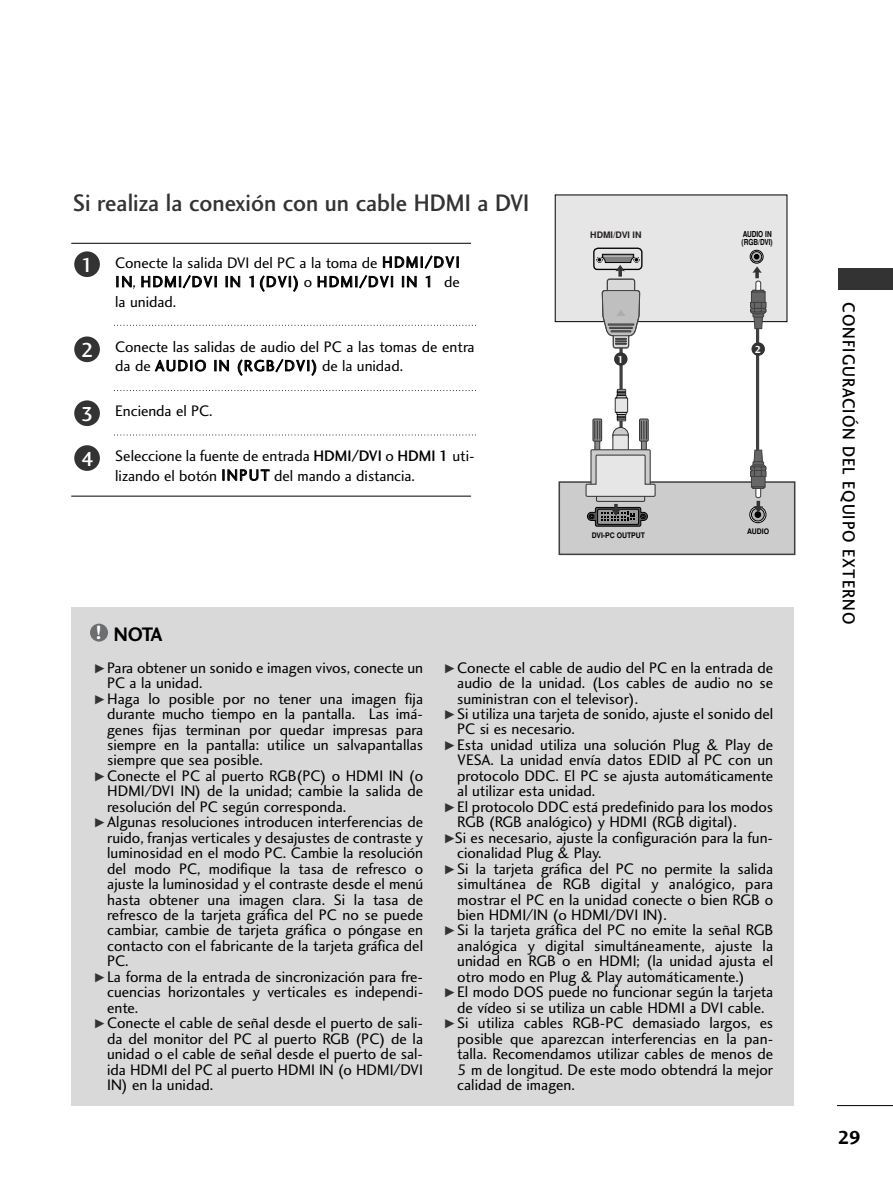
<style>
.page{position:relative;width:893px;height:1190px;background:#fff}
.page>*{position:absolute;margin:0;border:0;box-sizing:border-box;transform-origin:0 0}
.t1{font:24.75px "Charlotte Sans Medium Plain";color:#333;scale:.95 1}
.t2{font:21px/44.8px "Charlotte Sans Medium Plain";color:#fff}
.t3{font:20.25px "Charlotte Sans Bold Plain";color:#000;scale:.95 1}
.t4{font:19.5px "Charlotte Sans Bold Plain";color:#000}
.t5{font:18px "Charlotte Sans Medium Plain";letter-spacing:.06em;color:#000;scale:.9 1}
.t6{font:15.75px/19.5px "Charlotte Sans Book Plain";color:#000}
.t7{font:10.5px "Charlotte Sans Bold Plain";color:#fff}
.t8{font:700 8.85px "Helvetica";color:#231f20}
.t9{font:700 8.25px/7.9px "Helvetica";color:#000;scale:.79 1}
.t10{font:700 7.65px "Helvetica";color:#000;scale:.9 1}
.s1{font-family:"Charlotte Sans Medium Plain"}
.s2{font-size:19.95px;color:#fff}
.s3{font-family:"FZDING33";font-size:10.5px;color:#333}
</style>
<div class="page">
<hr style="left:837px;top:1105px;width:55px;height:1px;background:#000">
<div style="left:838px;top:268px;width:54px;height:21px;background:#333"></div>
<div style="left:71px;top:607px;width:723px;height:499px;background:#d9d9d9"></div>
<div style="left:90px;top:623px;width:18px;height:18px;background:#6c6e70;border-radius:50%"></div>
<div style="left:555px;top:195px;width:232px;height:127px;background:#e6e6e6"></div>
<div style="left:558px;top:481px;width:237px;height:74px;background:#ccc;border:2px solid #404040"></div>
<svg style="left:587px;top:504px;width:60px;height:22px"></svg>
<hr style="left:619px;top:317px;width:3px;height:165px;background:#404040">
<svg style="left:641px;top:427px;width:5px;height:25px"></svg>
<svg style="left:639px;top:418px;width:9px;height:23px"></svg>
<svg style="left:641px;top:421px;width:6px;height:18px"></svg>
<svg style="left:594px;top:427px;width:6px;height:25px"></svg>
<svg style="left:592px;top:418px;width:10px;height:23px"></svg>
<svg style="left:594px;top:421px;width:6px;height:18px"></svg>
<svg style="left:612px;top:427px;width:17px;height:16px"></svg>
<div style="left:612px;top:434px;width:16px;height:20px;background:#e6e6e6"></div>
<div style="left:590px;top:449px;width:60px;height:43px;background:#ccc;border:1px solid #333"></div>
<div style="left:596px;top:489px;width:49px;height:13px;background:#ccc;border:1px solid #333"></div>
<svg style="left:585px;top:454px;width:71px;height:43px"></svg>
<svg style="left:614px;top:389px;width:14px;height:32px"></svg>
<svg style="left:749px;top:506px;width:17px;height:17px"></svg>
<svg style="left:751px;top:507px;width:13px;height:14px"></svg>
<hr style="left:756px;top:324px;width:3px;height:156px;background:#404040">
<svg style="left:749px;top:266px;width:18px;height:64px"></svg>
<svg style="left:749px;top:449px;width:18px;height:68px"></svg>
<svg style="left:592px;top:248px;width:51px;height:101px"></svg>
<svg style="left:750px;top:250px;width:13px;height:13px"></svg>
<svg style="left:751px;top:251px;width:11px;height:11px"></svg>
<svg style="left:754px;top:254px;width:5px;height:5px"></svg>
<hr style="left:71px;top:243px;width:400px;height:1px;background:#000">
<hr style="left:71px;top:496px;width:400px;height:1px;background:#000">
<svg style="left:114px;top:325px;width:362px;height:1px"></svg>
<svg style="left:114px;top:390px;width:362px;height:1px"></svg>
<svg style="left:114px;top:435px;width:362px;height:1px"></svg>
<div style="left:74px;top:336px;width:26px;height:26px;background:#333;border-radius:50%"></div>
<div style="left:74px;top:400px;width:26px;height:26px;background:#333;border-radius:50%"></div>
<div style="left:74px;top:445px;width:26px;height:26px;background:#333;border-radius:50%"></div>
<div style="left:74px;top:251px;width:26px;height:26px;background:#333;border-radius:50%"></div>
<div style="left:614px;top:352px;width:13px;height:14px;background:#333;border-radius:50%"></div>
<div style="left:751px;top:342px;width:14px;height:14px;background:#333;border-radius:50%"></div>
<h1 class="t1" style="left:73px;top:193px;width:482px">Si realiza la conexión con un cable HDMI a DVI</h1>
<h2 class="t2" style="left:81px;top:244px;width:14px">1</h2>
<h2 class="t2" style="left:81px;top:329px;width:14px">2</h2>
<h2 class="t2" style="left:81px;top:393px;width:14px">3<br>4</h2>
<p class="t6" style="left:115px;top:254px;width:346px;text-align:justify">Conecte la salida DVI del PC a la toma de HDMI/DVI IN, HDMI/DVI IN 1(DVI) o HDMI/DVI IN 1 de la unidad.</p>
<p class="t6" style="left:115px;top:338px;width:361px">Conecte las salidas de audio del PC a las tomas de entra da de AUDIO IN (RGB/DVI) de la unidad.</p>
<p class="t6" style="left:115px;top:402px;width:99px">Encienda el PC.</p>
<p class="t6" style="left:115px;top:447px;width:361px">Seleccione la fuente de entrada <span class="s1">HDMI/DVI</span> o <span class="s1">HDMI 1</span> uti&shy;lizando el botón INPUT del mando a distancia.</p>
<p class="t8" style="left:590px;top:232px;width:53px">HDMI/DVI IN</p>
<p class="t9" style="left:741px;top:231px;width:41px">AUDIO IN (RGB/DVI)</p>
<p class="t7" style="left:617px;top:355px;width:8px">1</p>
<p class="t10" style="left:591px;top:532px;width:61px">DVI-PC OUTPUT</p>
<p class="t7" style="left:755px;top:345px;width:8px">2</p>
<p class="t10" style="left:747px;top:528px;width:26px">AUDIO</p>
<p class="t3" style="left:95px;top:626px;width:72px"><span class="s2">!</span> NOTA</p>
<p class="t6" style="left:94px;top:659px;width:330px"><span class="s3">G</span> Para obtener un sonido e imagen vivos, conecte un</p>
<p class="t6" style="left:107px;top:674px;width:97px">PC a la unidad.</p>
<p class="t6" style="left:94px;top:690px;width:330px"><span class="s3">G</span> Haga lo posible por no tener una imagen fija</p>
<p class="t6" style="left:107px;top:705px;width:317px">durante mucho tiempo en la pantalla. Las imá-</p>
<p class="t6" style="left:107px;top:721px;width:317px">genes fijas terminan por quedar impresas para</p>
<p class="t6" style="left:107px;top:736px;width:317px">siempre en la pantalla: utilice un salvapantallas</p>
<p class="t6" style="left:107px;top:752px;width:157px">siempre que sea posible.</p>
<p class="t6" style="left:94px;top:767px;width:330px"><span class="s3">G</span> Conecte el PC al puerto RGB(PC) o HDMI IN (o</p>
<p class="t6" style="left:107px;top:783px;width:317px">HDMI/DVI IN) de la unidad; cambie la salida de</p>
<p class="t6" style="left:107px;top:798px;width:241px">resolución del PC según corresponda.</p>
<p class="t6" style="left:94px;top:813px;width:330px"><span class="s3">G</span> Algunas resoluciones introducen interferencias de</p>
<p class="t6" style="left:107px;top:829px;width:317px">ruido, franjas verticales y desajustes de contraste y</p>
<p class="t6" style="left:107px;top:844px;width:317px">luminosidad en el modo PC. Cambie la resolución</p>
<p class="t6" style="left:107px;top:860px;width:317px">del modo PC, modifique la tasa de refresco o</p>
<p class="t6" style="left:107px;top:875px;width:317px">ajuste la luminosidad y el contraste desde el menú</p>
<p class="t6" style="left:107px;top:891px;width:317px">hasta obtener una imagen clara. Si la tasa de</p>
<p class="t6" style="left:107px;top:906px;width:317px">refresco de la tarjeta gráfica del PC no se puede</p>
<p class="t6" style="left:107px;top:922px;width:317px">cambiar, cambie de tarjeta gráfica o póngase en</p>
<p class="t6" style="left:107px;top:937px;width:317px">contacto con el fabricante de la tarjeta gráfica del</p>
<p class="t6" style="left:107px;top:952px;width:23px">PC.</p>
<p class="t6" style="left:94px;top:968px;width:330px"><span class="s3">G</span> La forma de la entrada de sincronización para fre-</p>
<p class="t6" style="left:107px;top:983px;width:317px">cuencias horizontales y verticales es independi-</p>
<p class="t6" style="left:107px;top:999px;width:33px">ente.</p>
<p class="t6" style="left:94px;top:1014px;width:330px"><span class="s3">G</span> Conecte el cable de señal desde el puerto de sali-</p>
<p class="t6" style="left:107px;top:1030px;width:317px">da del monitor del PC al puerto RGB (PC) de la</p>
<p class="t6" style="left:107px;top:1045px;width:317px">unidad o el cable de señal desde el puerto de sal-</p>
<p class="t6" style="left:107px;top:1061px;width:317px">ida HDMI del PC al puerto HDMI IN (o HDMI/DVI</p>
<p class="t6" style="left:107px;top:1076px;width:108px">IN) en la unidad.</p>
<p class="t6" style="left:444px;top:659px;width:330px"><span class="s3">G</span> Conecte el cable de audio del PC en la entrada de</p>
<p class="t6" style="left:457px;top:674px;width:317px">audio de la unidad. (Los cables de audio no se</p>
<p class="t6" style="left:457px;top:690px;width:182px">suministran con el televisor).</p>
<p class="t6" style="left:444px;top:705px;width:330px"><span class="s3">G</span> Si utiliza una tarjeta de sonido, ajuste el sonido del</p>
<p class="t6" style="left:457px;top:721px;width:119px">PC si es necesario.</p>
<p class="t6" style="left:444px;top:736px;width:330px"><span class="s3">G</span> Esta unidad utiliza una solución Plug &amp; Play de</p>
<p class="t6" style="left:457px;top:752px;width:317px">VESA. La unidad envía datos EDID al PC con un</p>
<p class="t6" style="left:457px;top:767px;width:317px">protocolo DDC. El PC se ajusta automáticamente</p>
<p class="t6" style="left:457px;top:783px;width:140px">al utilizar esta unidad.</p>
<p class="t6" style="left:444px;top:798px;width:330px"><span class="s3">G</span> El protocolo DDC está predefinido para los modos</p>
<p class="t6" style="left:457px;top:813px;width:281px">RGB (RGB analógico) y HDMI (RGB digital).</p>
<p class="t6" style="left:444px;top:829px;width:330px"><span class="s3">G</span>Si es necesario, ajuste la configuración para la fun-</p>
<p class="t6" style="left:457px;top:844px;width:146px">cionalidad Plug &amp; Play.</p>
<p class="t6" style="left:444px;top:860px;width:330px"><span class="s3">G</span> Si la tarjeta gráfica del PC no permite la salida</p>
<p class="t6" style="left:457px;top:875px;width:317px">simultánea de RGB digital y analógico, para</p>
<p class="t6" style="left:457px;top:891px;width:317px">mostrar el PC en la unidad conecte o bien RGB o</p>
<p class="t6" style="left:457px;top:906px;width:211px">bien HDMI/IN (o HDMI/DVI IN).</p>
<p class="t6" style="left:444px;top:922px;width:330px"><span class="s3">G</span> Si la tarjeta gráfica del PC no emite la señal RGB</p>
<p class="t6" style="left:457px;top:937px;width:317px">analógica y digital simultáneamente, ajuste la</p>
<p class="t6" style="left:457px;top:952px;width:317px">unidad en RGB o en HDMI; (la unidad ajusta el</p>
<p class="t6" style="left:457px;top:968px;width:289px">otro modo en Plug &amp; Play automáticamente.)</p>
<p class="t6" style="left:444px;top:983px;width:330px"><span class="s3">G</span> El modo DOS puede no funcionar según la tarjeta</p>
<p class="t6" style="left:457px;top:999px;width:309px">de vídeo si se utiliza un cable HDMI a DVI cable.</p>
<p class="t6" style="left:444px;top:1014px;width:330px"><span class="s3">G</span> Si utiliza cables RGB-PC demasiado largos, es</p>
<p class="t6" style="left:457px;top:1030px;width:317px">posible que aparezcan interferencias en la pan-</p>
<p class="t6" style="left:457px;top:1045px;width:317px">talla. Recomendamos utilizar cables de menos de</p>
<p class="t6" style="left:457px;top:1061px;width:317px">5 m de longitud. De este modo obtendrá la mejor</p>
<p class="t6" style="left:457px;top:1076px;width:119px">calidad de imagen.</p>
<p class="t5" style="left:855px;top:302px;width:359px;rotate:90deg">CONFIGURACIÓN DEL EQUIPO EXTERNO</p>
<p class="t4" style="left:837px;top:1129px;width:25px">29</p>
</div>
